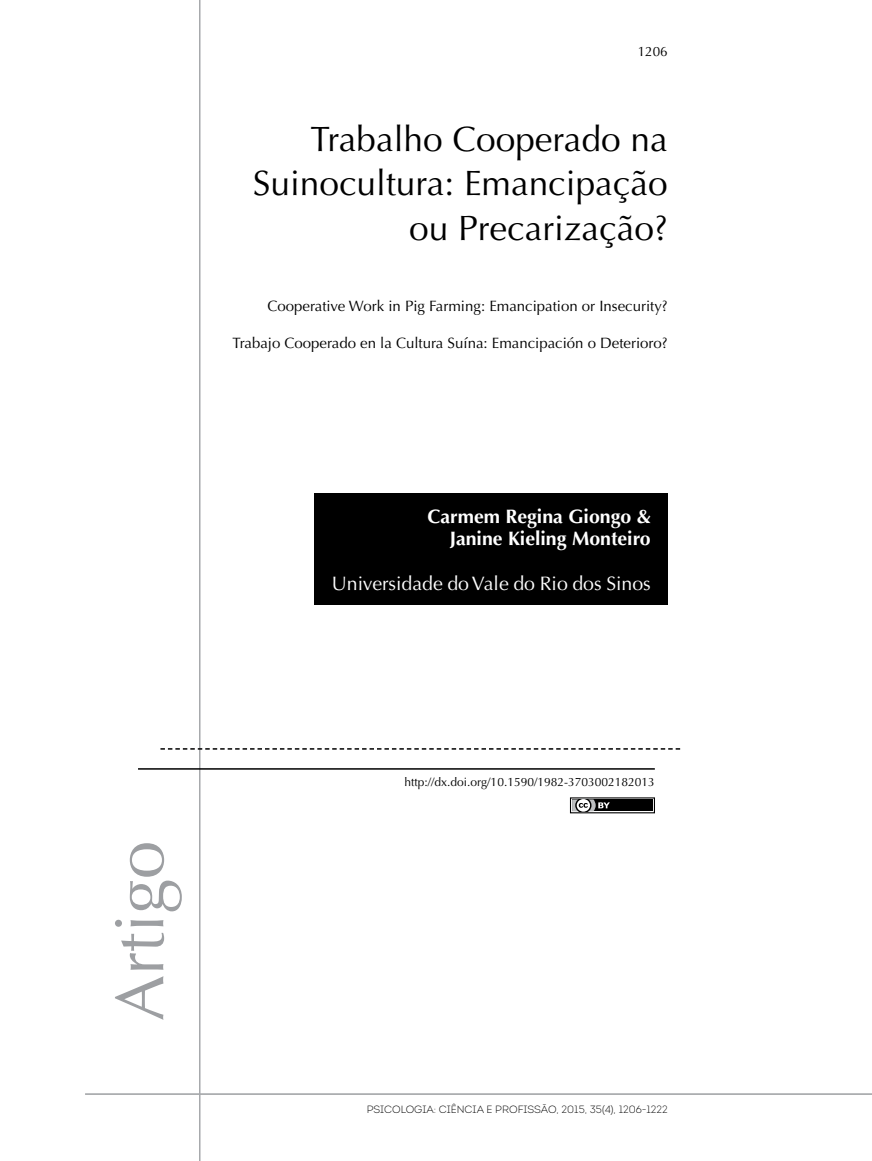
<style>
.page{position:relative;width:872px;height:1161px;background:#fff}
.page>*{position:absolute;margin:0;border:0;box-sizing:border-box;transform-origin:0 0}
.t1{font:69px "Optima";color:#9d9fa2}
.t2{font:35.25px/44.2px "Optima";color:#000;text-align:right}
.t3{font:700 19.5px/22.5px "Optima";color:#fff;text-align:right}
.t4{font:19.5px "Optima";color:#fff}
.t5{font:15px "Optima";color:#000}
.t6{font:13.5px "Optima";color:#000}
.t7{font:12px "Optima";color:#000}
.t8{font:10.5px "Intro Light Alt";color:#000}
</style>
<div class="page">
<hr style="left:85px;top:1093px;width:787px;height:2px;background:#9d9fa2">
<hr style="left:199px;top:0;width:1px;height:1161px;background:#a7a9ac">
<div style="left:315px;top:494px;width:353px;height:111px;background:#000"></div>
<hr style="left:138px;top:768px;width:517px;height:2px;background:#000">
<svg style="left:160px;top:748px;width:520px;height:2px"></svg>
<div style="left:572px;top:799px;width:81px;height:12px;background:#000"></div>
<svg style="left:572px;top:799px;width:38px;height:12px"></svg>
<p class="t6" style="left:638px;top:44px;width:32px">1206</p>
<h2 class="t2" style="left:253px;top:118px;width:416px">Trabalho Cooperado na<br>Suinocultura: Emancipação ou Precarização?</h2>
<p class="t5" style="left:267px;top:297px;width:402px">Cooperative Work in Pig Farming: Emancipation or Insecurity?</p>
<p class="t5" style="left:232px;top:334px;width:437px">Trabajo Cooperado en la Cultura Suína: Emancipación o Deterioro?</p>
<h3 class="t3" style="left:427px;top:505px;width:225px">Carmem Regina Giongo &amp;<br>Janine Kieling Monteiro</h3>
<h3 class="t4" style="left:332px;top:572px;width:320px">Universidade do Vale do Rio dos Sinos</h3>
<h1 class="t1" style="left:100px;top:1021px;width:182px;rotate:-90deg">Artigo</h1>
<p class="t7" style="left:404px;top:775px;width:252px">http://dx.doi.org/10.1590/1982-3703002182013</p>
<p class="t8" style="left:367px;top:1102px;width:302px">PSICOLOGIA: CIÊNCIA E PROFISSÃO, 2015, 35(4), 1206-1222</p>
</div>
